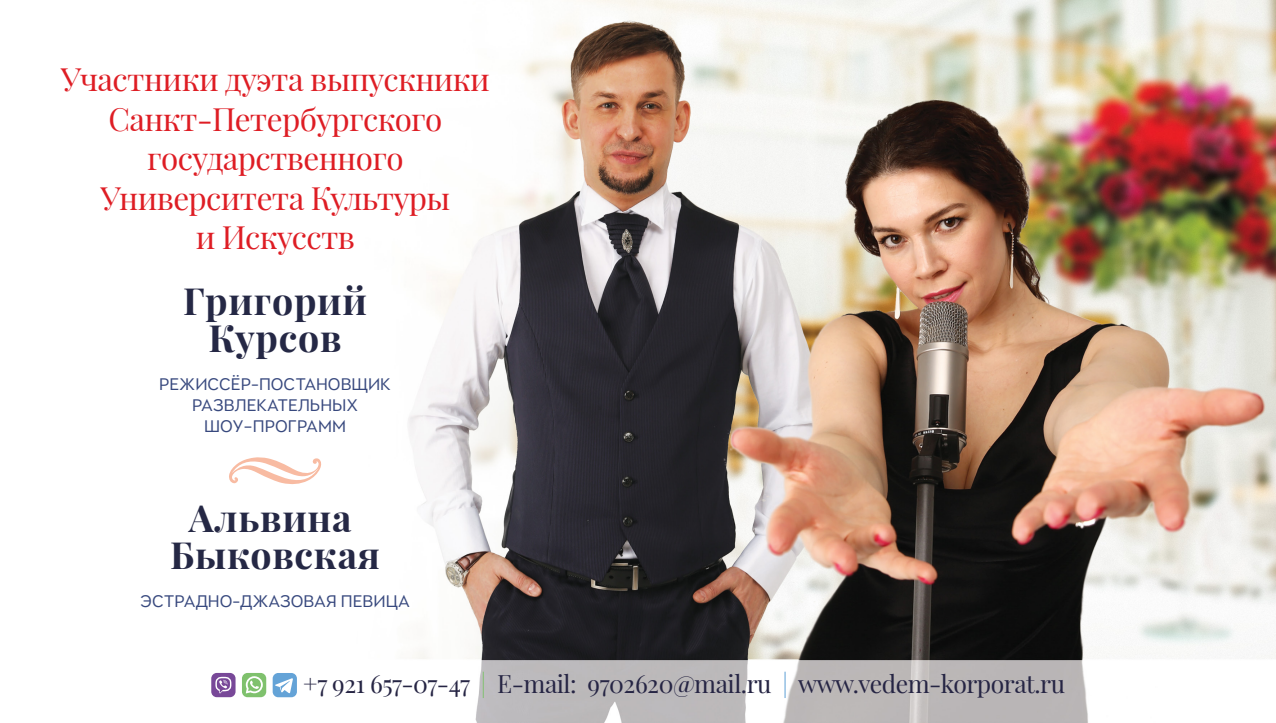
<style>
.page{position:relative;width:1276px;height:723px;background:#fff}
.page>*{position:absolute;margin:0;border:0;box-sizing:border-box;transform-origin:0 0}
.t1{font:700 37.5px/37.5px "Playfair Display";letter-spacing:.02em;color:#252845;text-align:center}
.t2{font:31.35px/39.5px "Playfair Display";letter-spacing:-.02em;color:#de1d24;text-align:center}
.t3{font:24.75px "Playfair Display";letter-spacing:-.02em;color:#262544}
.t4{font:18px/21px "Littera Plain";color:#38497e;text-align:center}
.s1{color:#7fc16d}
.s2{color:#64a3d7}
</style>
<div class="page">
<img style="left:212px;top:0;width:1064px;height:723px">
<div style="left:273px;top:673px;width:24px;height:24px;background:#64a3d7;border-radius:6px"></div>
<svg style="left:275px;top:678px;width:18px;height:15px"></svg>
<div style="left:211px;top:673px;width:24px;height:24px;background:#784898;border-radius:6px"></div>
<svg style="left:215px;top:676px;width:16px;height:17px"></svg>
<div style="left:242px;top:673px;width:24px;height:24px;background:#7fc16d;border-radius:6px"></div>
<svg style="left:246px;top:676px;width:17px;height:17px"></svg>
<svg style="left:229px;top:457px;width:93px;height:28px"></svg>
<p class="t2" style="left:61px;top:60px;width:430px">Участники дуэта выпускники<br>Санкт-Петербургского государственного<br>Университета Культуры<br>и Искусств</p>
<p class="t1" style="left:183px;top:282px;width:186px">Григорий<br>Курсов</p>
<p class="t4" style="left:159px;top:373px;width:234px">РЕЖИССЁР-ПОСТАНОВЩИК<br>РАЗВЛЕКАТЕЛЬНЫХ<br>ШОУ–ПРОГРАММ</p>
<p class="t1" style="left:170px;top:499px;width:211px">Альвина<br>Быковская</p>
<p class="t4" style="left:140px;top:590px;width:271px">ЭСТРАДНО-ДЖАЗОВАЯ ПЕВИЦА</p>
<p class="t3" style="left:303px;top:668px;width:763px">+7 921 657-07-47 <span class="s1">|</span> E-mail: 9702620@mail.ru <span class="s2">|</span> www.vedem-korporat.ru</p>
</div>
